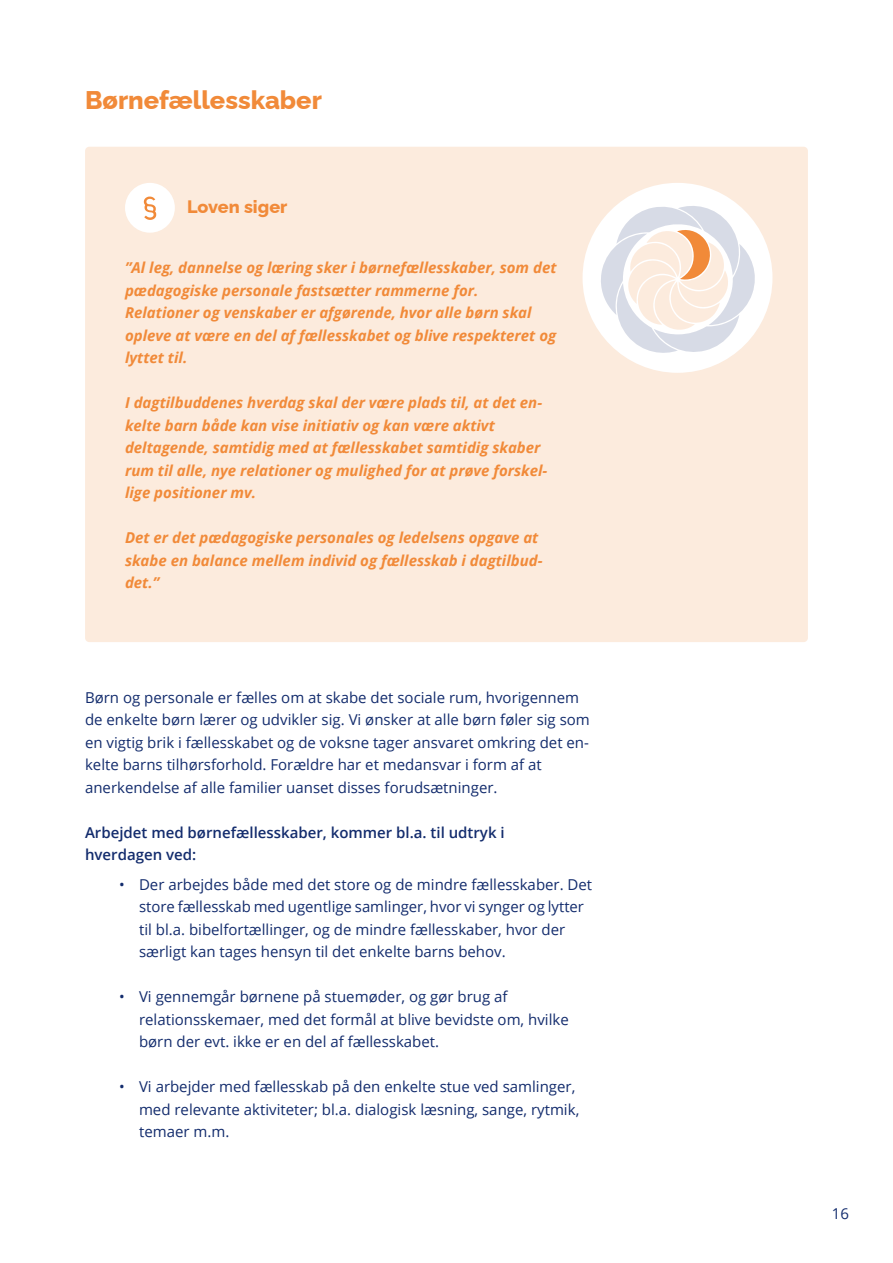
<style>
.page{position:relative;width:893px;height:1263px;background:#fff}
.page>*{position:absolute;margin:0;border:0;box-sizing:border-box;transform-origin:0 0}
.t1{font:800 25.5px "Raleway";color:#f18a39}
.t2{font:800 18px "Raleway";color:#f18a39}
.t3{font:15px/22.5px "Open Sans";color:#132c6d}
.t4{font:italic 700 15px/22.5px "Open Sans";color:#f18a39}
.t5{font:600 15px/22.5px "Open Sans";color:#132c6d}
</style>
<div class="page">
<div style="left:85px;top:147px;width:723px;height:495px;background:#fcebdd;border-radius:4px"></div>
<div style="left:583px;top:183px;width:189px;height:190px;background:#fff;border-radius:50%"></div>
<svg style="left:601px;top:206px;width:154px;height:147px"></svg>
<div style="left:125px;top:183px;width:50px;height:50px;background:#fff;border-radius:50%"></div>
<svg style="left:144px;top:197px;width:12px;height:23px"></svg>
<h1 class="t1" style="left:85px;top:80px;width:238px">Børnefællesskaber</h1>
<p class="t2" style="left:187px;top:193px;width:102px">Loven siger</p>
<p class="t4" style="left:125px;top:256px;width:433px">”Al leg, dannelse og læring sker i børnefællesskaber, som det pædagogiske personale fastsætter rammerne for.<br>Relationer og venskaber er afgørende, hvor alle børn skal opleve at være en del af fællesskabet og blive respekteret og lyttet til.</p>
<p class="t4" style="left:125px;top:391px;width:424px">I dagtilbuddenes hverdag skal der være plads til, at det en&shy;kelte barn både kan vise initiativ og kan være aktivt deltagende, samtidig med at fællesskabet samtidig skaber rum til alle, nye relationer og mulighed for at prøve forskel&shy;lige positioner mv.</p>
<p class="t4" style="left:125px;top:526px;width:419px">Det er det pædagogiske personales og ledelsens opgave at skabe en balance mellem individ og fællesskab i dagtilbud&shy;det.”</p>
<p class="t3" style="left:85px;top:685px;width:506px">Børn og personale er fælles om at skabe det sociale rum, hvorigennem de enkelte børn lærer og udvikler sig. Vi ønsker at alle børn føler sig som en vigtig brik i fællesskabet og de voksne tager ansvaret omkring det en&shy;kelte barns tilhørsforhold. Forældre har et medansvar i form af at anerkendelse af alle familier uanset disses forudsætninger.</p>
<p class="t5" style="left:85px;top:820px;width:421px">Arbejdet med børnefællesskaber, kommer bl.a. til udtryk i hverdagen ved:</p>
<p class="t3" style="left:139px;top:872px;width:455px;text-indent:-20px">• Der arbejdes både med det store og de mindre fællesskaber. Det store fællesskab med ugentlige samlinger, hvor vi synger og lytter til bl.a. bibelfortællinger, og de mindre fællesskaber, hvor der særligt kan tages hensyn til det enkelte barns behov.</p>
<p class="t3" style="left:139px;top:985px;width:431px;text-indent:-20px">• Vi gennemgår børnene på stuemøder, og gør brug af relationsskemaer, med det formål at blive bevidste om, hvilke børn der evt. ikke er en del af fællesskabet.</p>
<p class="t3" style="left:139px;top:1075px;width:442px;text-indent:-20px">• Vi arbejder med fællesskab på den enkelte stue ved samlinger, med relevante aktiviteter; bl.a. dialogisk læsning, sange, rytmik, temaer m.m.</p>
<p class="t3" style="left:832px;top:1202px;width:19px">16</p>
</div>
